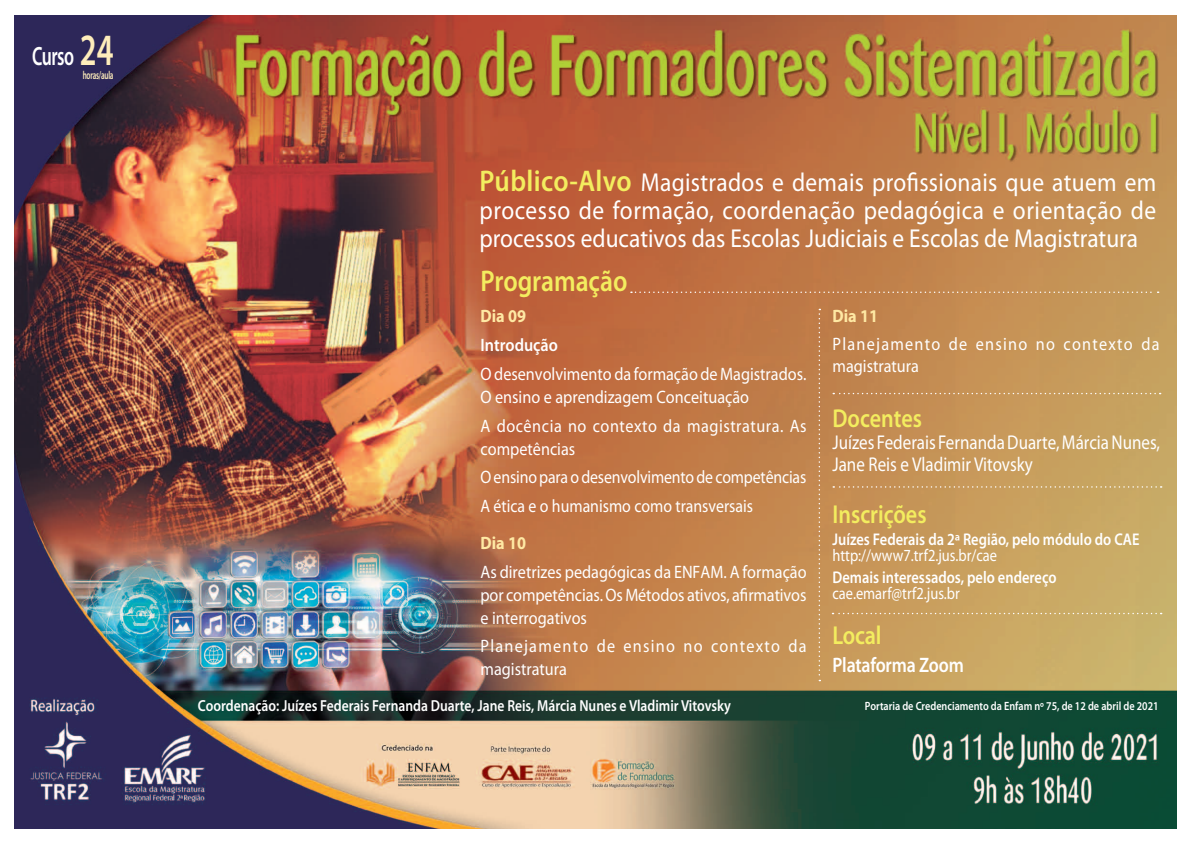
<style>
.page{position:relative;width:1191px;height:842px;background:#fff}
.page>*{position:absolute;margin:0;border:0;box-sizing:border-box;transform-origin:0 0}
.t1{font:600 30px "Myriad Pro";color:#f3ed5f;scale:.85 1}
.t2{font:600 26.5px "Myriad Pro";letter-spacing:-.03em;color:#fff;scale:.67 1}
.t3{font:26px/28px "Myriad Pro";color:#fff;text-align:justify;scale:.9 1}
.t4{font:600 26px "Myriad Pro";color:#f3ed5f;scale:.85 1}
.t5{font:600 21px "Myriad Pro";letter-spacing:-.01em;color:#fff;scale:.85 1}
.t6{font:20px/22px "Myriad Pro";color:#fff;scale:.85 1}
.t7{font:18px/23px "Myriad Pro";color:#fff;scale:.9 1}
.t8{font:18px/28.7px "Myriad Pro";color:#fff;scale:.88 1}
.t9{font:18px/23px "Myriad Pro";letter-spacing:.035em;color:#fff;scale:.9 1}
.t10{font:18px/23px "Myriad Pro";letter-spacing:.075em;color:#fff;scale:.9 1}
.t11{font:18px/22px "Myriad Pro";letter-spacing:.08em;color:#fff;scale:.9 1}
.t12{font:700 18px "Myriad Pro";color:#ffe9a4;scale:.9 1}
.t13{font:600 18px "Myriad Pro";color:#fff;scale:.9 1}
.t14{font:600 17px "Myriad Pro";color:#fff;scale:.85 1}
.t15{font:17px "Myriad Pro";color:#fff;scale:.85 1}
.t16{font:600 16px "Myriad Pro";color:#fff;scale:.85 1}
.t17{font:600 12px "Myriad Pro";color:#fff;scale:.85 1}
.t18{font:600 11.5px "Myriad Pro";letter-spacing:-.03em;color:#feedbb;scale:.62 1}
.s1{font-size:44.9px;color:#feedbb}
.s2{font-weight:600;font-size:30px;color:#f3ed5f}
</style>
<div class="page">
<img style="left:14px;top:15px;width:1162px;height:814px">
<svg style="left:631px;top:291px;width:527px;height:2px"></svg>
<svg style="left:818px;top:309px;width:2px;height:372px"></svg>
<svg style="left:833px;top:486px;width:328px;height:2px"></svg>
<svg style="left:832px;top:613px;width:329px;height:1px"></svg>
<svg style="left:833px;top:393px;width:327px;height:1px"></svg>
<h2 class="t2" style="left:32px;top:39px;width:123px">Curso <span class="s1">24</span></h2>
<p class="t18" style="left:83px;top:67px;width:51px">horas/aula</p>
<h3 class="t3" style="left:479px;top:168px;width:753px"><span class="s2">Público-Alvo</span> Magistrados e demais profissionais que atuem em processo de formação, coordenação pedagógica e orientação de processos educativos das Escolas Judiciais e Escolas de Magistratura</h3>
<h1 class="t1" style="left:480px;top:262px;width:174px">Programação</h1>
<p class="t12" style="left:480px;top:305px;width:52px">Dia 09</p>
<p class="t13" style="left:480px;top:334px;width:88px">Introdução</p>
<p class="t7" style="left:480px;top:362px;width:364px">O desenvolvimento da formação de Magistrados.<br>O ensino e aprendizagem Conceituação</p>
<p class="t9" style="left:480px;top:414px;width:364px">A docência no contexto da magistratura. As competências</p>
<p class="t8" style="left:480px;top:462px;width:372px">O ensino para o desenvolvimento de competências<br>A ética e o humanismo como transversais</p>
<p class="t12" style="left:480px;top:531px;width:52px">Dia 10</p>
<p class="t7" style="left:480px;top:560px;width:364px;text-align:justify">As diretrizes pedagógicas da ENFAM. A formação por competências. Os Métodos ativos, afirmativos e interrogativos</p>
<p class="t10" style="left:480px;top:635px;width:364px">Planejamento de ensino no contexto da magistratura</p>
<p class="t16" style="left:198px;top:696px;width:628px">Coordenação: Juízes Federais Fernanda Duarte, Jane Reis, Márcia Nunes e Vladimir Vitovsky</p>
<p class="t12" style="left:832px;top:305px;width:52px">Dia 11</p>
<p class="t11" style="left:832px;top:333px;width:365px">Planejamento de ensino no contexto da magistratura</p>
<h3 class="t4" style="left:832px;top:402px;width:107px">Docentes</h3>
<p class="t6" style="left:832px;top:431px;width:387px">Juízes Federais Fernanda Duarte, Márcia Nunes,<br>Jane Reis e Vladimir Vitovsky</p>
<h3 class="t4" style="left:832px;top:498px;width:112px">Inscrições</h3>
<p class="t14" style="left:832px;top:528px;width:363px">Juízes Federais da 2ª Região, pelo módulo do CAE</p>
<p class="t15" style="left:832px;top:545px;width:195px">http://www7.trf2.jus.br/cae</p>
<p class="t14" style="left:832px;top:566px;width:265px">Demais interessados, pelo endereço</p>
<p class="t15" style="left:832px;top:582px;width:151px">cae.emarf@trf2.jus.br</p>
<h3 class="t4" style="left:832px;top:618px;width:59px">Local</h3>
<p class="t5" style="left:832px;top:651px;width:156px">Plataforma Zoom</p>
<p class="t17" style="left:865px;top:698px;width:347px">Portaria de Credenciamento da Enfam nº 75, de 12 de abril de 2021</p>
</div>
